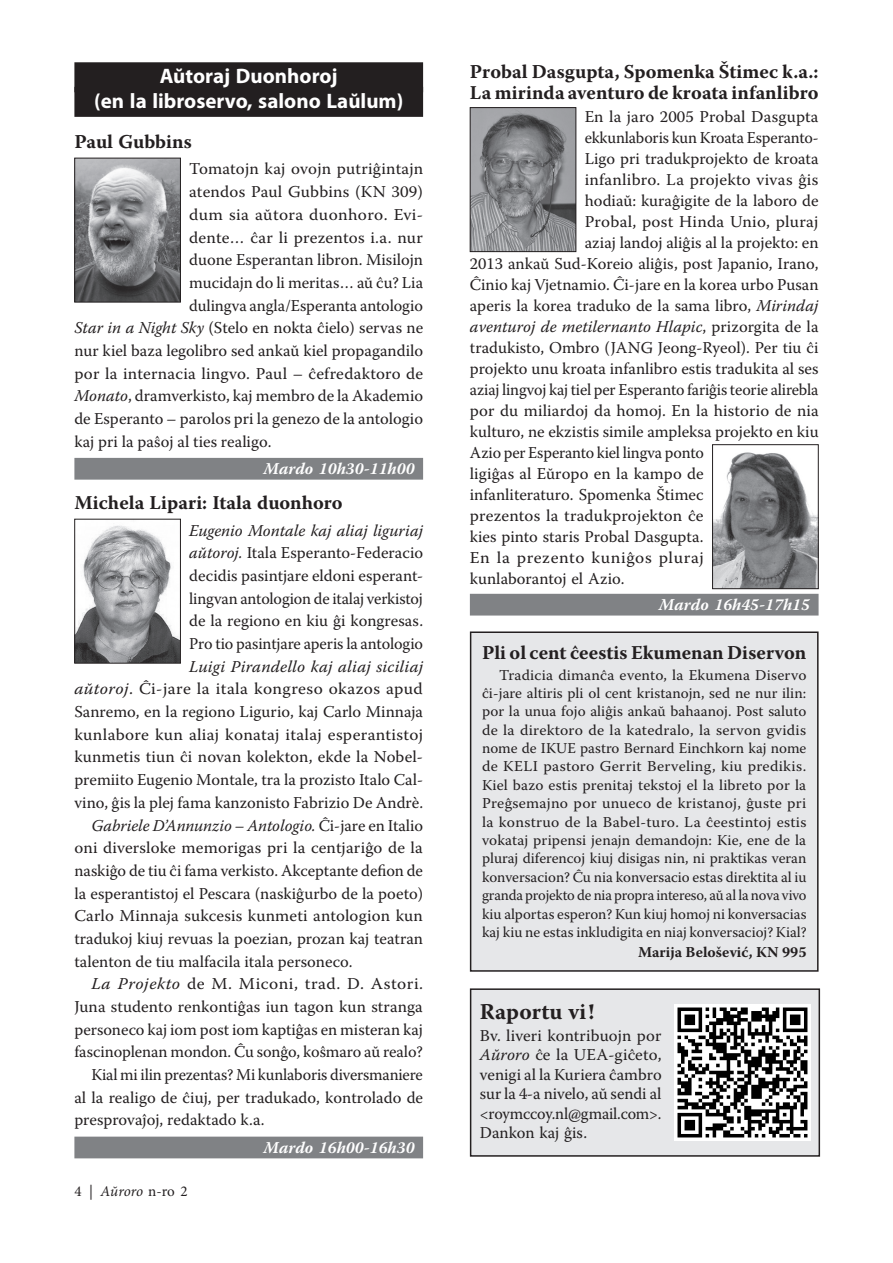
<style>
.page{position:relative;width:893px;height:1263px;background:#fff}
.page>*{position:absolute;margin:0;border:0;box-sizing:border-box;transform-origin:0 0}
.t1{font:700 22.5px "Warnock Pro";letter-spacing:.015em;color:#231f20}
.t2{font:700 21px/24.6px "Myriad Pro";color:#fff;text-align:center}
.t3{font:700 19.5px/21px "Warnock Pro";color:#231f20}
.t4{font:16.5px/22.6px "Warnock Pro";color:#231f20;text-align:justify}
.t5{font:italic 16.5px "Warnock Pro";color:#231f20}
.t6{font:16.5px "Warnock Pro";letter-spacing:.02em;color:#231f20;scale:1.05 1}
.t7{font:italic 700 16.5px "Warnock Pro";color:#fff}
.t8{font:16.5px "Warnock Pro";letter-spacing:.02em;color:#231f20;scale:1.04 1}
.t9{font:16.5px "Warnock Pro";letter-spacing:.03em;color:#231f20;scale:1.05 1}
.t10{font:16.5px "Warnock Pro";letter-spacing:.035em;color:#231f20;scale:1.05 1}
.t11{font:15px/18.5px "Warnock Pro";color:#231f20;text-align:justify}
.t12{font:700 15px "Warnock Pro";letter-spacing:.005em;color:#231f20}
.t13{font:15px "Minion Pro";color:#231f20}
.s1{font-style:italic}
.s2{font-style:normal}
</style>
<div class="page">
<div style="left:74px;top:62px;width:349px;height:30px;background:#231f20"></div>
<div style="left:74px;top:87px;width:349px;height:30px;background:#231f20"></div>
<div style="left:74px;top:458px;width:349px;height:22px;background:#808285"></div>
<div style="left:74px;top:1136px;width:349px;height:22px;background:#808285"></div>
<img style="left:76px;top:160px;width:103px;height:140px">
<div style="left:74px;top:158px;width:107px;height:144px;border:1px solid #231f20"></div>
<img style="left:76px;top:525px;width:103px;height:136px">
<div style="left:74px;top:519px;width:107px;height:144px;border:1px solid #231f20"></div>
<div style="left:470px;top:594px;width:349px;height:21px;background:#808285"></div>
<img style="left:472px;top:109px;width:102px;height:141px">
<div style="left:470px;top:107px;width:106px;height:145px;border:1px solid #231f20"></div>
<img style="left:714px;top:452px;width:103px;height:135px">
<div style="left:712px;top:444px;width:107px;height:145px;border:1px solid #231f20"></div>
<div style="left:471px;top:989px;width:348px;height:167px;background:#e6e7e9"></div>
<div style="left:470px;top:988px;width:350px;height:169px;border:2px solid #231f20"></div>
<img style="left:674px;top:1005px;width:136px;height:135px">
<div style="left:471px;top:632px;width:347px;height:339px;background:#e6e7e9"></div>
<div style="left:470px;top:631px;width:349px;height:341px;border:2px solid #231f20"></div>
<p class="t2" style="left:94px;top:63px;width:311px">Aŭtoraj Duonhoroj<br>(en la libroservo, salono Laŭlum)</p>
<p class="t3" style="left:74px;top:131px;width:119px">Paul Gubbins</p>
<p class="t4" style="left:189px;top:157px;width:236px">Tomatojn kaj ovojn putriĝintajn</p>
<p class="t4" style="left:189px;top:180px;width:235px">atendos Paul Gubbins (KN 309)</p>
<p class="t6" style="left:189px;top:204px;width:223px">dum sia aŭtora duonhoro. Evi-</p>
<p class="t4" style="left:189px;top:225px;width:235px">dente… ĉar li prezentos i.a. nur</p>
<p class="t4" style="left:189px;top:248px;width:235px">duone Esperantan libron. Misilojn</p>
<p class="t4" style="left:189px;top:271px;width:235px">mucidajn do li meritas… aŭ ĉu? Lia</p>
<p class="t4" style="left:189px;top:294px;width:235px">dulingva angla/Esperanta antologio</p>
<p class="t4" style="left:74px;top:316px;width:350px"><span class="s1">Star in a Night Sky</span> (Stelo en nokta ĉielo) servas ne</p>
<p class="t4" style="left:74px;top:339px;width:350px">nur kiel baza legolibro sed ankaŭ kiel propagandilo</p>
<p class="t4" style="left:74px;top:362px;width:350px">por la internacia lingvo. Paul – ĉefredaktoro de</p>
<p class="t4" style="left:74px;top:384px;width:350px"><span class="s1">Monato</span>, dramverkisto, kaj membro de la Akademio</p>
<p class="t4" style="left:74px;top:407px;width:350px">de Esperanto – parolos pri la genezo de la antologio</p>
<p class="t4" style="left:74px;top:430px;width:198px">kaj pri la paŝoj al ties realigo.</p>
<p class="t7" style="left:263px;top:459px;width:153px">Mardo 10h30-11h00</p>
<p class="t3" style="left:74px;top:492px;width:270px">Michela Lipari: Itala duonhoro</p>
<p class="t4" style="left:189px;top:518px;width:235px"><span class="s1">Eugenio Montale kaj aliaj liguriaj aŭtoroj.</span> Itala Esperanto-Federacio decidis pasintjare eldoni esperant&shy;lingvan antologion de italaj verkistoj de la regiono en kiu ĝi kongresas.<br>Pro tio pasintjare aperis la antologio</p>
<p class="t5" style="left:189px;top:656px;width:235px">Luigi Pirandello kaj aliaj siciliaj</p>
<p class="t6" style="left:74px;top:679px;width:333px"><span class="s1">aŭtoroj</span>. Ĉi-jare la itala kongreso okazos apud</p>
<p class="t4" style="left:74px;top:700px;width:350px">Sanremo, en la regiono Ligurio, kaj Carlo Minnaja</p>
<p class="t8" style="left:74px;top:724px;width:337px">kunlabore kun aliaj konataj italaj esperantistoj</p>
<p class="t4" style="left:74px;top:745px;width:350px">kunmetis tiun ĉi novan kolekton, ekde la Nobel-</p>
<p class="t4" style="left:74px;top:768px;width:349px">premiito Eugenio Montale, tra la prozisto Italo Cal-</p>
<p class="t4" style="left:74px;top:791px;width:350px">vino, ĝis la plej fama kanzonisto Fabrizio De Andrè.</p>
<p class="t5" style="left:91px;top:815px;width:333px">Gabriele D’Annunzio – Antologio. <span class="s2">Ĉi-jare en Italio</span></p>
<p class="t4" style="left:74px;top:836px;width:350px">oni diversloke memorigas pri la centjariĝo de la</p>
<p class="t4" style="left:74px;top:859px;width:350px">naskiĝo de tiu ĉi fama verkisto. Akceptante defion de</p>
<p class="t4" style="left:74px;top:881px;width:350px">la esperantistoj el Pescara (naskiĝurbo de la poeto)</p>
<p class="t4" style="left:74px;top:904px;width:350px">Carlo Minnaja sukcesis kunmeti antologion kun</p>
<p class="t4" style="left:74px;top:927px;width:350px">tradukoj kiuj revuas la poezian, prozan kaj teatran</p>
<p class="t4" style="left:74px;top:950px;width:280px">talenton de tiu malfacila itala personeco.</p>
<p class="t9" style="left:91px;top:974px;width:318px"><span class="s1">La Projekto</span> de M. Miconi, trad. D. Astori.</p>
<p class="t4" style="left:74px;top:995px;width:350px">Juna studento renkontiĝas iun tagon kun stranga</p>
<p class="t4" style="left:74px;top:1018px;width:350px">personeco kaj iom post iom kaptiĝas en misteran kaj</p>
<p class="t4" style="left:74px;top:1040px;width:350px">fascinoplenan mondon. Ĉu sonĝo, koŝmaro aŭ realo?</p>
<p class="t4" style="left:91px;top:1063px;width:333px">Kial mi ilin prezentas? Mi kunlaboris diversmaniere</p>
<p class="t4" style="left:74px;top:1086px;width:350px">al la realigo de ĉiuj, per tradukado, kontrolado de</p>
<p class="t4" style="left:74px;top:1108px;width:192px">presprovaĵoj, redaktado k.a.</p>
<p class="t7" style="left:263px;top:1137px;width:153px">Mardo 16h00-16h30</p>
<p class="t13" style="left:74px;top:1181px;width:115px">4 | <span class="s1">Aŭroro</span> n-ro 2</p>
<p class="t3" style="left:470px;top:61px;width:350px">Probal Dasgupta, Spomenka Štimec k.a.:<br>La mirinda aventuro de kroata infanlibro</p>
<p class="t4" style="left:585px;top:105px;width:235px">En la jaro 2005 Probal Dasgupta</p>
<p class="t4" style="left:585px;top:126px;width:235px">ekkunlaboris kun Kroata Esperanto-</p>
<p class="t4" style="left:585px;top:147px;width:235px">Ligo pri tradukprojekto de kroata</p>
<p class="t4" style="left:585px;top:168px;width:235px">infanlibro. La projekto vivas ĝis</p>
<p class="t4" style="left:585px;top:189px;width:235px">hodiaŭ: kuraĝigite de la laboro de</p>
<p class="t4" style="left:585px;top:210px;width:235px">Probal, post Hinda Unio, pluraj</p>
<p class="t4" style="left:585px;top:231px;width:235px">aziaj landoj aliĝis al la projekto: en</p>
<p class="t4" style="left:470px;top:252px;width:350px">2013 ankaŭ Sud-Koreio aliĝis, post Japanio, Irano,</p>
<p class="t4" style="left:470px;top:273px;width:350px">Ĉinio kaj Vjetnamio. Ĉi-jare en la korea urbo Pusan</p>
<p class="t4" style="left:470px;top:294px;width:350px">aperis la korea traduko de la sama libro, <span class="s1">Mirindaj</span></p>
<p class="t5" style="left:470px;top:317px;width:350px">aventuroj de metilernanto Hlapic<span class="s2">, prizorgita de la</span></p>
<p class="t4" style="left:470px;top:336px;width:350px">tradukisto, Ombro (JANG Jeong-Ryeol). Per tiu ĉi</p>
<p class="t4" style="left:470px;top:357px;width:350px">projekto unu kroata infanlibro estis tradukita al ses</p>
<p class="t4" style="left:470px;top:378px;width:350px">aziaj lingvoj kaj tiel per Esperanto fariĝis teorie alirebla</p>
<p class="t4" style="left:470px;top:399px;width:350px">por du miliardoj da homoj. En la historio de nia</p>
<p class="t4" style="left:470px;top:420px;width:350px">kulturo, ne ekzistis simile ampleksa projekto en kiu</p>
<p class="t4" style="left:470px;top:441px;width:235px">Azio per Esperanto kiel lingva ponto</p>
<p class="t4" style="left:470px;top:462px;width:235px">ligiĝas al Eŭropo en la kampo de</p>
<p class="t4" style="left:470px;top:483px;width:235px">infanliteraturo. Spomenka Štimec</p>
<p class="t4" style="left:470px;top:504px;width:235px">prezentos la tradukprojekton ĉe</p>
<p class="t4" style="left:470px;top:525px;width:235px">kies pinto staris Probal Dasgupta.</p>
<p class="t10" style="left:470px;top:548px;width:224px">En la prezento kuniĝos pluraj</p>
<p class="t4" style="left:470px;top:567px;width:156px">kunlaborantoj el Azio.</p>
<p class="t7" style="left:659px;top:595px;width:153px">Mardo 16h45-17h15</p>
<p class="t3" style="left:482px;top:642px;width:326px">Pli ol cent ĉeestis Ekumenan Diservon</p>
<p class="t11" style="left:482px;top:665px;width:326px;text-indent:17px">Tradicia dimanĉa evento, la Ekumena Diservo ĉi-jare altiris pli ol cent kristanojn, sed ne nur ilin: por la unua fojo aliĝis ankaŭ bahaanoj. Post saluto de la direktoro de la katedralo, la servon gvidis nome de IKUE pastro Bernard Einchkorn kaj nome de KELI pastoro Gerrit Berveling, kiu predikis.<br>Kiel bazo estis prenitaj tekstoj el la libreto por la Preĝsemajno por unueco de kristanoj, ĝuste pri la konstruo de la Babel-turo. La ĉeestintoj estis vokataj pripensi jenajn demandojn: Kie, ene de la pluraj diferencoj kiuj disigas nin, ni praktikas veran konversacion? Ĉu nia konversacio estas direktita al iu granda projekto de nia propra intereso, aŭ al la nova vivo kiu alportas esperon? Kun kiuj homoj ni konversacias kaj kiu ne estas inkludigita en niaj konversacioj? Kial?</p>
<p class="t12" style="left:638px;top:943px;width:170px">Marija Belošević, KN 995</p>
<h1 class="t1" style="left:480px;top:998px;width:116px">Raportu vi !</h1>
<p class="t4" style="left:480px;top:1025px;width:183px;line-height:19.5px">Bv. liveri kontribuojn por <span class="s1">Aŭroro</span> ĉe la UEA-giĉeto, venigi al la Kuriera ĉambro sur la 4-a nivelo, aŭ sendi al &lt;roymccoy.nl@gmail.com&gt;.<br>Dankon kaj ĝis.</p>
</div>
